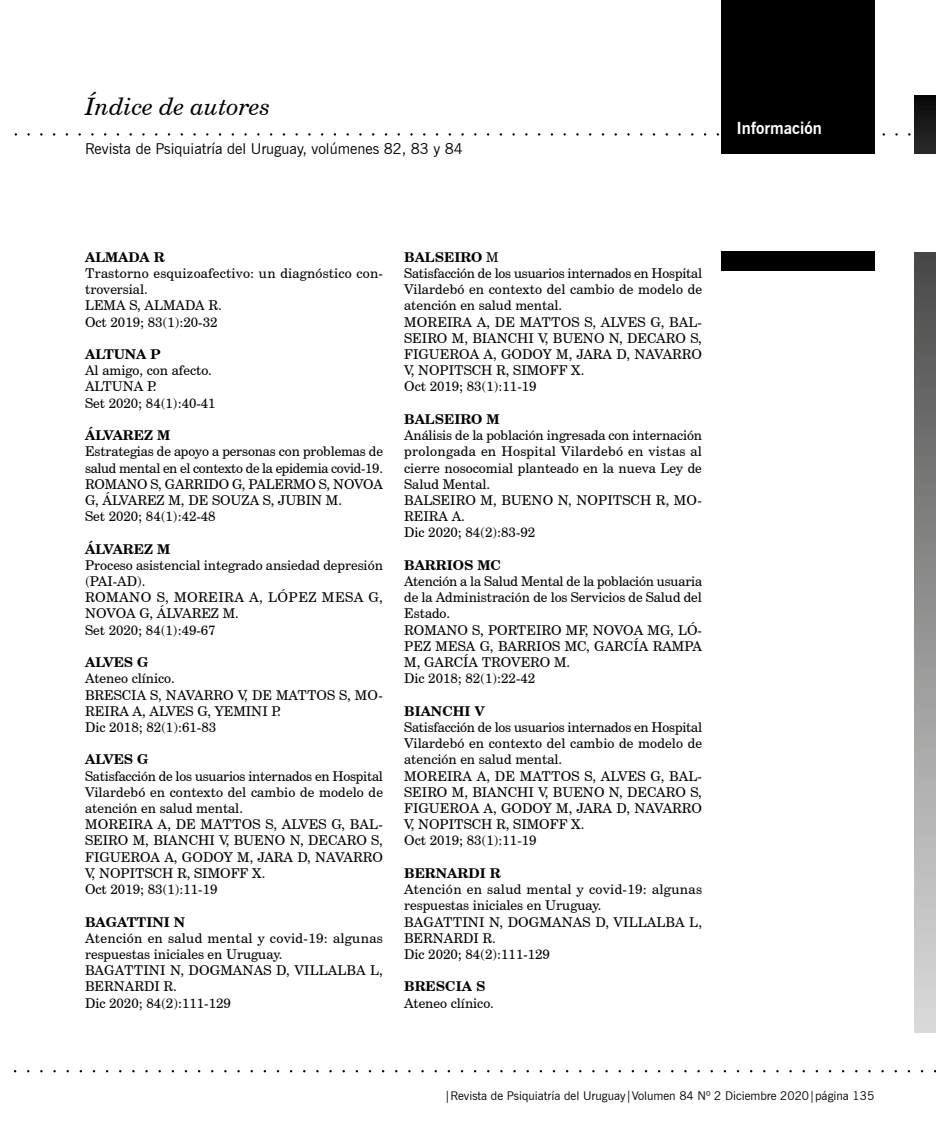
<style>
.page{position:relative;width:936px;height:1132px;background:#fff}
.page>*{position:absolute;margin:0;border:0;box-sizing:border-box;transform-origin:0 0}
.t1{font:italic 24px "Century Schoolbook BT";color:#000}
.t2{font:700 16.5px "News Gothic BT";color:#fff}
.t3{font:15px "News Gothic BT";color:#000}
.t4{font:13.5px/16.2px "Century Schoolbook BT";color:#000}
.t5{font:700 13.5px "Century Schoolbook BT";color:#000}
.t6{font:12px "News Gothic BT";color:#000}
.s1{font-weight:700}
</style>
<div class="page">
<div style="left:721px;top:251px;width:153px;height:20px;background:#000"></div>
<svg style="left:914px;top:95px;width:21px;height:936px;background:#8b8b8b"></svg>
<div style="left:721px;top:0;width:153px;height:154px;background:#000"></div>
<div style="left:903px;top:154px;width:32px;height:97px;background:#fff"></div>
<h1 class="t1" style="left:85px;top:91px;width:187px">Índice de autores</h1>
<p class="t3" style="left:85px;top:139px;width:379px">Revista de Psiquiatría del Uruguay, volúmenes 82, 83 y 84</p>
<p class="t2" style="left:736px;top:118px;width:87px">Información</p>
<p class="t5" style="left:85px;top:248px;width:81px">ALMADA R</p>
<p class="t4" style="left:85px;top:265px;width:299px">Trastorno esquizoafectivo: un diagnóstico con&shy;troversial.<br>LEMA S, ALMADA R.<br>Oct 2019; 83(1):20-32</p>
<p class="t5" style="left:85px;top:345px;width:77px">ALTUNA P</p>
<p class="t4" style="left:85px;top:362px;width:132px">Al amigo, con afecto.<br>ALTUNA P.<br>Set 2020; 84(1):40-41</p>
<p class="t5" style="left:85px;top:426px;width:87px">ÁLVAREZ M</p>
<p class="t4" style="left:85px;top:443px;width:299px">Estrategias de apoyo a personas con problemas de salud mental en el contexto de la epidemia covid-19.<br>ROMANO S, GARRIDO G, PALERMO S, NOVOA G, ÁLVAREZ M, DE SOUZA S, JUBIN M.<br>Set 2020; 84(1):42-48</p>
<p class="t5" style="left:85px;top:540px;width:87px">ÁLVAREZ M</p>
<p class="t4" style="left:85px;top:556px;width:299px">Proceso asistencial integrado ansiedad depresión (PAI-AD).<br>ROMANO S, MOREIRA A, LÓPEZ MESA G,<br>NOVOA G, ÁLVAREZ M.<br>Set 2020; 84(1):49-67</p>
<p class="t5" style="left:85px;top:653px;width:65px">ALVES G</p>
<p class="t4" style="left:85px;top:670px;width:299px">Ateneo clínico.<br>BRESCIA S, NAVARRO V, DE MATTOS S, MO-<br>REIRA A, ALVES G, YEMINI P.<br>Dic 2018; 82(1):61-83</p>
<p class="t5" style="left:85px;top:750px;width:65px">ALVES G</p>
<p class="t4" style="left:85px;top:767px;width:299px">Satisfacción de los usuarios internados en Hospital Vilardebó en contexto del cambio de modelo de atención en salud mental.<br>MOREIRA A, DE MATTOS S, ALVES G, BAL-SEIRO M, BIANCHI V, BUENO N, DECARO S, FIGUEROA A, GODOY M, JARA D, NAVARRO V, NOPITSCH R, SIMOFF X.<br>Oct 2019; 83(1):11-19</p>
<p class="t5" style="left:85px;top:912px;width:101px">BAGATTINI N</p>
<p class="t4" style="left:85px;top:929px;width:299px">Atención en salud mental y covid-19: algunas respuestas iniciales en Uruguay.<br>BAGATTINI N, DOGMANAS D, VILLALBA L,<br>BERNARDI R.<br>Dic 2020; 84(2):111-129</p>
<p class="t4" style="left:404px;top:249px;width:299px"><span class="s1">BALSEIRO</span> M<br>Satisfacción de los usuarios internados en Hospital<br>Vilardebó en contexto del cambio de modelo de atención en salud mental.<br>MOREIRA A, DE MATTOS S, ALVES G, BAL-<br>SEIRO M, BIANCHI V, BUENO N, DECARO S,<br>FIGUEROA A, GODOY M, JARA D, NAVARRO<br>V, NOPITSCH R, SIMOFF X.<br>Oct 2019; 83(1):11-19</p>
<p class="t5" style="left:404px;top:410px;width:97px">BALSEIRO M</p>
<p class="t4" style="left:404px;top:427px;width:299px">Análisis de la población ingresada con internación prolongada en Hospital Vilardebó en vistas al cierre nosocomial planteado en la nueva Ley de<br>Salud Mental.<br>BALSEIRO M, BUENO N, NOPITSCH R, MO-<br>REIRA A.<br>Dic 2020; 84(2):83-92</p>
<p class="t5" style="left:404px;top:556px;width:98px">BARRIOS MC</p>
<p class="t4" style="left:404px;top:573px;width:299px">Atención a la Salud Mental de la población usuaria de la Administración de los Servicios de Salud del<br>Estado.<br>ROMANO S, PORTEIRO MF, NOVOA MG, LÓ-<br>PEZ MESA G, BARRIOS MC, GARCÍA RAMPA<br>M, GARCÍA TROVERO M.<br>Dic 2018; 82(1):22-42</p>
<p class="t5" style="left:404px;top:702px;width:82px">BIANCHI V</p>
<p class="t4" style="left:404px;top:718px;width:299px">Satisfacción de los usuarios internados en Hospital Vilardebó en contexto del cambio de modelo de atención en salud mental.<br>MOREIRA A, DE MATTOS S, ALVES G, BAL-SEIRO M, BIANCHI V, BUENO N, DECARO S, FIGUEROA A, GODOY M, JARA D, NAVARRO V, NOPITSCH R, SIMOFF X.<br>Oct 2019; 83(1):11-19</p>
<p class="t5" style="left:404px;top:864px;width:98px">BERNARDI R</p>
<p class="t4" style="left:404px;top:880px;width:299px">Atención en salud mental y covid-19: algunas respuestas iniciales en Uruguay.<br>BAGATTINI N, DOGMANAS D, VILLALBA L,<br>BERNARDI R.<br>Dic 2020; 84(2):111-129</p>
<p class="t5" style="left:404px;top:977px;width:83px">BRESCIA S</p>
<p class="t4" style="left:404px;top:994px;width:91px">Ateneo clínico.</p>
<p class="t6" style="left:444px;top:1087px;width:431px">|Revista de Psiquiatría del Uruguay|Volumen 84 Nº 2 Diciembre 2020|página 135</p>
</div>
